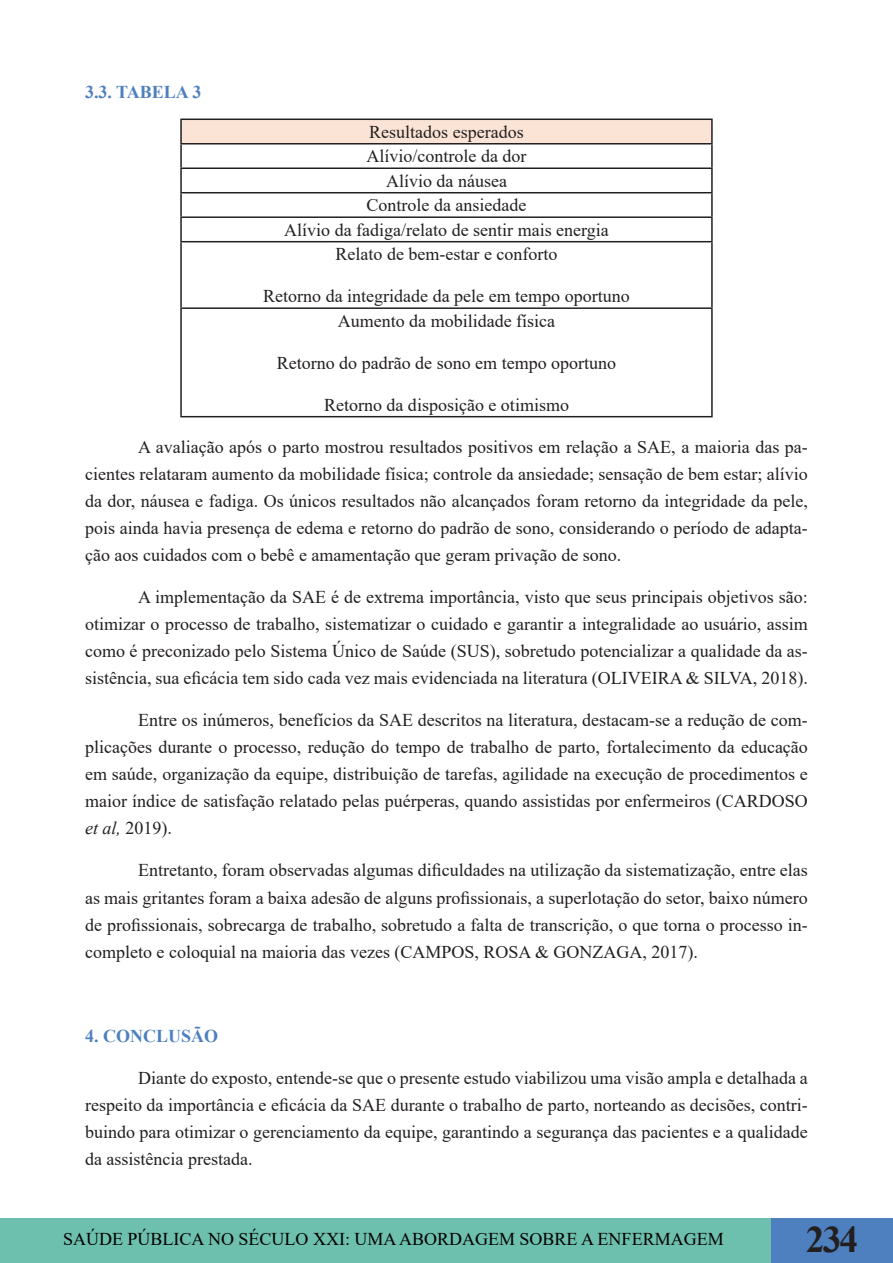
<style>
.page{position:relative;width:893px;height:1263px;background:#fff}
.page>*{position:absolute;margin:0;border:0;box-sizing:border-box;transform-origin:0 0}
.t1{font:700 37.5px "Times New Roman";color:#231f20}
.t2{font:18px/27px "Times New Roman";color:#231f20;text-align:justify}
.t3{font:18px "Times New Roman";color:#000}
.Estilo_de_parágrafo{font:700 18px "Times New Roman";color:#4e80bf}
.s1{font-style:italic}
</style>
<div class="page">
<div style="left:0;top:1219px;width:893px;height:44px;background:#6dc0ad"></div>
<div style="left:771px;top:1219px;width:122px;height:44px;background:#4e80bf"></div>
<div style="left:181px;top:119px;width:531px;height:25px;background:#fbe4d5"></div>
<hr style="left:180px;top:119px;width:533px;height:1px;background:#231f20">
<hr style="left:180px;top:120px;width:2px;height:23px;background:#231f20">
<hr style="left:711px;top:120px;width:2px;height:23px;background:#231f20">
<hr style="left:180px;top:143px;width:533px;height:2px;background:#231f20">
<hr style="left:180px;top:145px;width:2px;height:22px;background:#231f20">
<hr style="left:711px;top:145px;width:2px;height:22px;background:#231f20">
<hr style="left:180px;top:167px;width:533px;height:2px;background:#231f20">
<hr style="left:180px;top:169px;width:2px;height:23px;background:#231f20">
<hr style="left:711px;top:169px;width:2px;height:23px;background:#231f20">
<hr style="left:180px;top:192px;width:533px;height:1px;background:#231f20">
<hr style="left:180px;top:193px;width:2px;height:23px;background:#231f20">
<hr style="left:711px;top:193px;width:2px;height:23px;background:#231f20">
<hr style="left:180px;top:216px;width:533px;height:2px;background:#231f20">
<hr style="left:180px;top:218px;width:2px;height:23px;background:#231f20">
<hr style="left:711px;top:218px;width:2px;height:23px;background:#231f20">
<hr style="left:180px;top:241px;width:533px;height:1px;background:#231f20">
<hr style="left:180px;top:242px;width:2px;height:65px;background:#231f20">
<hr style="left:711px;top:242px;width:2px;height:65px;background:#231f20">
<hr style="left:180px;top:307px;width:533px;height:2px;background:#231f20">
<hr style="left:180px;top:309px;width:2px;height:107px;background:#231f20">
<hr style="left:711px;top:309px;width:2px;height:107px;background:#231f20">
<hr style="left:180px;top:416px;width:533px;height:1px;background:#231f20">
<p class="Estilo_de_parágrafo" style="left:85px;top:79px;width:118px">3.3. TABELA 3</p>
<p class="t2" style="left:369px;top:118px;width:156px">Resultados esperados</p>
<p class="t2" style="left:366px;top:142px;width:161px">Alívio/controle da dor</p>
<p class="t2" style="left:386px;top:167px;width:122px">Alívio da náusea</p>
<p class="t2" style="left:366px;top:191px;width:161px">Controle da ansiedade</p>
<p class="t2" style="left:284px;top:216px;width:326px">Alívio da fadiga/relato de sentir mais energia</p>
<p class="t2" style="left:336px;top:240px;width:223px">Relato de bem-estar e conforto</p>
<p class="t2" style="left:263px;top:282px;width:368px">Retorno da integridade da pele em tempo oportuno</p>
<p class="t2" style="left:338px;top:307px;width:219px">Aumento da mobilidade física</p>
<p class="t2" style="left:277px;top:349px;width:341px">Retorno do padrão de sono em tempo oportuno</p>
<p class="t2" style="left:324px;top:391px;width:246px">Retorno da disposição e otimismo</p>
<p class="t2" style="left:85px;top:433px;width:724px;text-indent:53px">A avaliação após o parto mostrou resultados positivos em relação a SAE, a maioria das pa&shy;cientes relataram aumento da mobilidade física; controle da ansiedade; sensação de bem estar; alívio da dor, náusea e fadiga. Os únicos resultados não alcançados foram retorno da integridade da pele, pois ainda havia presença de edema e retorno do padrão de sono, considerando o período de adapta&shy;ção aos cuidados com o bebê e amamentação que geram privação de sono.</p>
<p class="t2" style="left:85px;top:583px;width:724px;text-indent:53px">A implementação da SAE é de extrema importância, visto que seus principais objetivos são: otimizar o processo de trabalho, sistematizar o cuidado e garantir a integralidade ao usuário, assim como é preconizado pelo Sistema Único de Saúde (SUS), sobretudo potencializar a qualidade da as&shy;sistência, sua eficácia tem sido cada vez mais evidenciada na literatura (OLIVEIRA &amp; SILVA, 2018).</p>
<p class="t2" style="left:85px;top:706px;width:724px;text-indent:53px">Entre os inúmeros, benefícios da SAE descritos na literatura, destacam-se a redução de com&shy;plicações durante o processo, redução do tempo de trabalho de parto, fortalecimento da educação em saúde, organização da equipe, distribuição de tarefas, agilidade na execução de procedimentos e maior índice de satisfação relatado pelas puérperas, quando assistidas por enfermeiros (CARDOSO <span class="s1">et al,</span> 2019).</p>
<p class="t2" style="left:85px;top:856px;width:724px;text-indent:53px">Entretanto, foram observadas algumas dificuldades na utilização da sistematização, entre elas as mais gritantes foram a baixa adesão de alguns profissionais, a superlotação do setor, baixo número de profissionais, sobrecarga de trabalho, sobretudo a falta de transcrição, o que torna o processo in&shy;completo e coloquial na maioria das vezes (CAMPOS, ROSA &amp; GONZAGA, 2017).</p>
<p class="Estilo_de_parágrafo" style="left:85px;top:1022px;width:135px">4. CONCLUSÃO</p>
<p class="t2" style="left:85px;top:1063px;width:724px;text-indent:53px">Diante do exposto, entende-se que o presente estudo viabilizou uma visão ampla e detalhada a respeito da importância e eficácia da SAE durante o trabalho de parto, norteando as decisões, contri&shy;buindo para otimizar o gerenciamento da equipe, garantindo a segurança das pacientes e a qualidade da assistência prestada.</p>
<p class="t3" style="left:63px;top:1226px;width:662px">SAÚDE PÚBLICA NO SÉCULO XXI: UMA ABORDAGEM SOBRE A ENFERMAGEM</p>
<h1 class="t1" style="left:806px;top:1212px;width:54px">234</h1>
</div>
